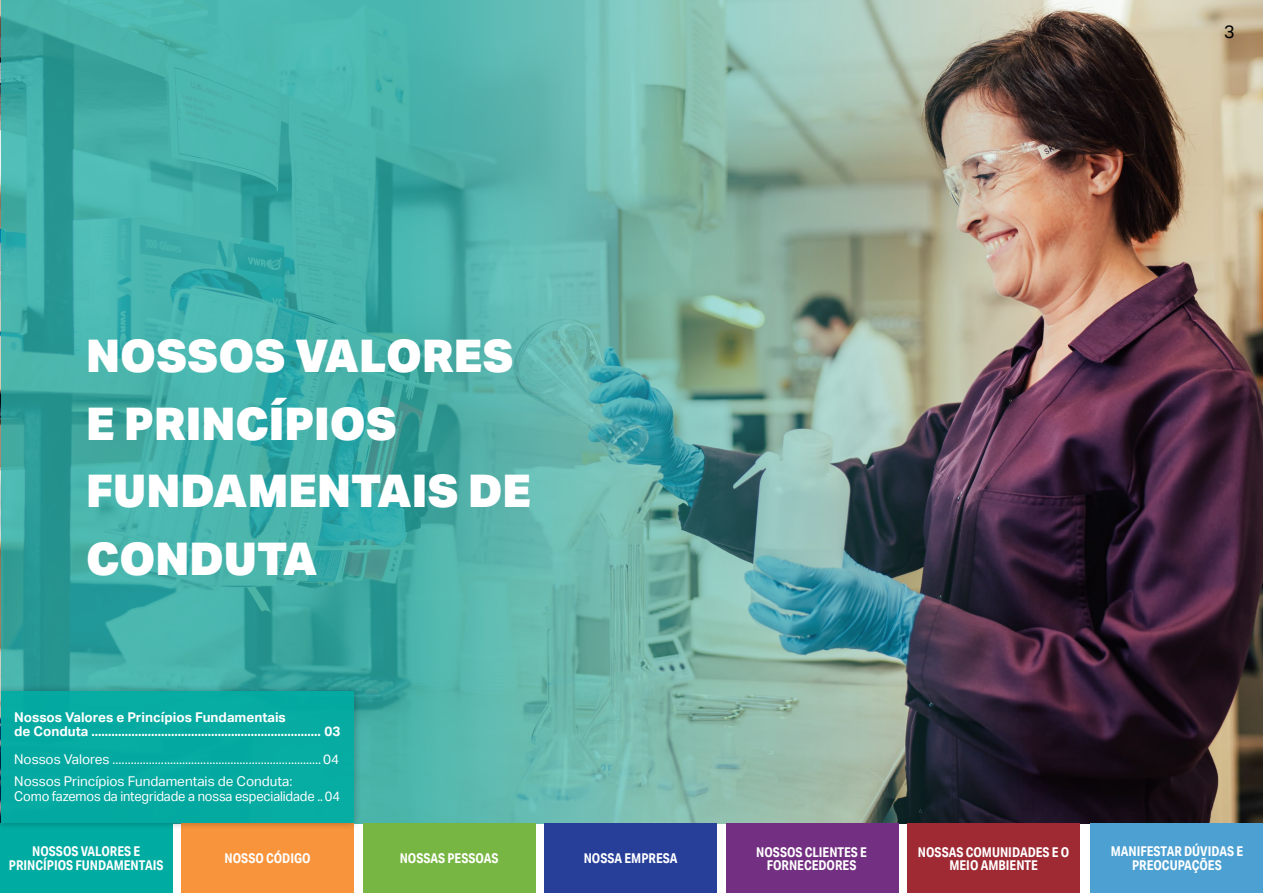
<style>
.page{position:relative;width:1263px;height:893px;background:#fff}
.page>*{position:absolute;margin:0;border:0;box-sizing:border-box;transform-origin:0 0}
.t1{font:900 45px/67.5px "Aktiv Grotesk";color:#fff}
.t2{font:18px "Aktiv Grotesk";color:#000}
.t3{font:700 13.5px/13.5px "Aktiv Grotesk Cd";color:#fff;text-align:center}
.t4{font:13.5px/21.8px "Aktiv Grotesk";letter-spacing:-.01em;color:#fff}
.t5{font:700 13.5px/13.5px "Aktiv Grotesk";color:#fff}
.t6{font:13.5px "Aktiv Grotesk";letter-spacing:-.01em;color:#fff;scale:.95 1}
</style>
<div class="page">
<img style="left:1px;top:0;width:1262px;height:824px">
<div style="left:0;top:824px;width:172px;height:69px;background:#00aba2"></div>
<div style="left:182px;top:824px;width:172px;height:69px;background:#f7943c"></div>
<div style="left:363px;top:824px;width:172px;height:69px;background:#78b643"></div>
<div style="left:907px;top:824px;width:173px;height:69px;background:#9f2a34"></div>
<div style="left:1091px;top:824px;width:172px;height:69px;background:#4da1d2"></div>
<div style="left:726px;top:824px;width:172px;height:69px;background:#732f81"></div>
<div style="left:544px;top:823px;width:173px;height:70px;background:#273f99"></div>
<div style="left:0;top:684px;width:362px;height:146px;background:#000;opacity:.3"></div>
<div style="left:1px;top:691px;width:353px;height:132px;background:#00aba2"></div>
<h1 class="t1" style="left:86px;top:321px;width:446px">NOSSOS VALORES<br>E PRINCÍPIOS<br>FUNDAMENTAIS DE<br>CONDUTA</h1>
<p class="t5" style="left:14px;top:711px;width:328px">Nossos Valores e Princípios Fundamentais<br>de Conduta ..................................................................... 03</p>
<p class="t4" style="left:14px;top:749px;width:327px">Nossos Valores ..................................................................... 04<br>Nossos Princípios Fundamentais de Conduta:</p>
<p class="t6" style="left:14px;top:788px;width:344px">Como fazemos da integridade a nossa especialidade .. 04</p>
<h2 class="t2" style="left:1224px;top:21px;width:12px">3</h2>
<p class="t3" style="left:9px;top:845px;width:156px">NOSSOS VALORES E<br>PRINCÍPIOS FUNDAMENTAIS</p>
<p class="t3" style="left:225px;top:851px;width:88px">NOSSO CÓDIGO</p>
<p class="t3" style="left:400px;top:851px;width:100px">NOSSAS PESSOAS</p>
<p class="t3" style="left:918px;top:845px;width:153px">NOSSAS COMUNIDADES E O<br>MEIO AMBIENTE</p>
<p class="t3" style="left:1111px;top:845px;width:134px">MANIFESTAR DÚVIDAS E<br>PREOCUPAÇÕES</p>
<p class="t3" style="left:756px;top:845px;width:112px">NOSSOS CLIENTES E<br>FORNECEDORES</p>
<p class="t3" style="left:584px;top:851px;width:95px">NOSSA EMPRESA</p>
</div>
